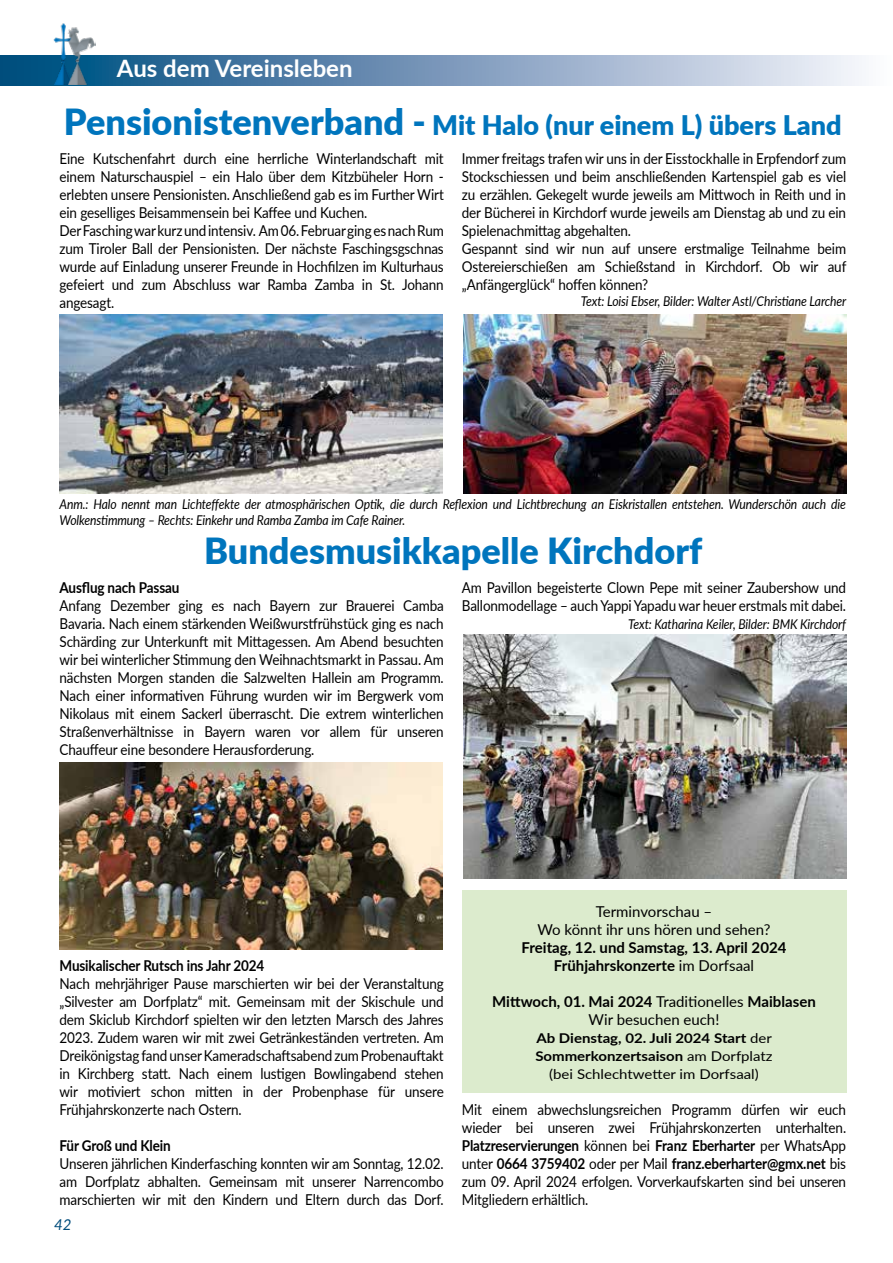
<style>
.page{position:relative;width:893px;height:1263px;background:#fff}
.page>*{position:absolute;margin:0;border:0;box-sizing:border-box;transform-origin:0 0}
.t1{font:900 36px "Lato";color:#0075bd}
.t2{font:900 27px "Lato";color:#0075bd}
.t3{font:700 24px "Lato";color:#fff}
.t4{font:15px/18px "Lato";letter-spacing:-.01em;color:#000;text-align:justify;scale:.9 1}
.t5{font:15px/18px "Lato";letter-spacing:-.01em;color:#000;text-align:center}
.t6{font:700 15px "Lato";letter-spacing:-.01em;color:#000;scale:.9 1}
.t7{font:700 15px/18px "Lato";letter-spacing:-.01em;color:#000;text-align:center}
.t8{font:italic 15px "Lato";color:#004c7b}
.t9{font:italic 13.5px/16.2px "Lato";letter-spacing:-.01em;color:#000;scale:.9 1}
.t10{font:700 13.5px/18px "Lato";color:#000;text-align:center;scale:1.11 1}
.s1{font-size:36px}
.s2{font-weight:400}
.s3{font-weight:700}
</style>
<div class="page">
<div style="left:462px;top:890px;width:384px;height:203px;background:#dcebcd"></div>
<div style="left:0;top:55px;width:893px;height:30px;background:linear-gradient(to right,#00437a,#fdf6fe)"></div>
<hr style="left:892px;top:55px;width:1px;height:30px;background:#fff">
<img style="left:60px;top:762px;width:382px;height:187px">
<img style="left:60px;top:315px;width:382px;height:178px">
<img style="left:463px;top:315px;width:383px;height:178px">
<img style="left:463px;top:635px;width:383px;height:243px">
<img style="left:53px;top:23px;width:43px;height:61px">
<h3 class="t3" style="left:117px;top:50px;width:237px">Aus dem Vereinsleben</h3>
<h2 class="t2" style="left:64px;top:105px;width:779px"><span class="s1">Pensionistenverband -</span> Mit Halo (nur einem L) übers Land</h2>
<p class="t4" style="left:60px;top:149px;width:428px;text-align:left">Eine Kutschenfahrt durch eine herrliche Winterlandschaft mit einem Naturschauspiel – ein Halo über dem Kitzbüheler Horn - erlebten unsere Pensionisten. Anschließend gab es im Further Wirt ein geselliges Beisammensein bei Kaffee und Kuchen.<br>Der Fasching war kurz und intensiv. Am 06. Februar ging es nach Rum zum Tiroler Ball der Pensionisten. Der nächste Faschingsgschnas wurde auf Einladung unserer Freunde in Hochfilzen im Kulturhaus gefeiert und zum Abschluss war Ramba Zamba in St. Johann angesagt.</p>
<p class="t4" style="left:462px;top:149px;width:429px;text-align:left">Immer freitags trafen wir uns in der Eisstockhalle in Erpfendorf zum Stockschiessen und beim anschließenden Kartenspiel gab es viel zu erzählen. Gekegelt wurde jeweils am Mittwoch in Reith und in der Bücherei in Kirchdorf wurde jeweils am Dienstag ab und zu ein Spielenachmittag abgehalten.<br>Gespannt sind wir nun auf unsere erstmalige Teilnahme beim Ostereierschießen am Schießstand in Kirchdorf. Ob wir auf „Anfängerglück“ hoffen können?</p>
<p class="t9" style="left:581px;top:293px;width:296px">Text: Loisi Ebser, Bilder: Walter Astl/Christiane Larcher</p>
<p class="t9" style="left:60px;top:496px;width:875px">Anm.: Halo nennt man Lichteffekte der atmosphärischen Optik, die durch Reflexion und Lichtbrechung an Eiskristallen entstehen. Wunderschön auch die<br>Wolkenstimmung – Rechts: Einkehr und Ramba Zamba im Cafe Rainer.</p>
<h1 class="t1" style="left:204px;top:524px;width:500px">Bundesmusikkapelle Kirchdorf</h1>
<p class="t6" style="left:60px;top:576px;width:135px">Ausflug nach Passau</p>
<p class="t4" style="left:60px;top:595px;width:428px">Anfang Dezember ging es nach Bayern zur Brauerei Camba Bavaria. Nach einem stärkenden Weißwurstfrühstück ging es nach Schärding zur Unterkunft mit Mittagessen. Am Abend besuchten wir bei winterlicher Stimmung den Weihnachtsmarkt in Passau. Am nächsten Morgen standen die Salzwelten Hallein am Programm.<br>Nach einer informativen Führung wurden wir im Bergwerk vom Nikolaus mit einem Sackerl überrascht. Die extrem winterlichen Straßenverhältnisse in Bayern waren vor allem für unseren Chauffeur eine besondere Herausforderung.</p>
<p class="t4" style="left:462px;top:577px;width:428px">Am Pavillon begeisterte Clown Pepe mit seiner Zaubershow und<br>Ballonmodellage – auch Yappi Yapadu war heuer erstmals mit dabei.</p>
<p class="t9" style="left:628px;top:615px;width:244px">Text: Katharina Keiler, Bilder: BMK Kirchdorf</p>
<p class="t6" style="left:60px;top:954px;width:229px">Musikalischer Rutsch ins Jahr 2024</p>
<p class="t4" style="left:60px;top:973px;width:428px">Nach mehrjähriger Pause marschierten wir bei der Veranstaltung „Silvester am Dorfplatz“ mit. Gemeinsam mit der Skischule und dem Skiclub Kirchdorf spielten wir den letzten Marsch des Jahres 2023. Zudem waren wir mit zwei Getränkeständen vertreten. Am Dreikönigstag fand unser Kameradschaftsabend zum Probenauftakt in Kirchberg statt. Nach einem lustigen Bowlingabend stehen wir motiviert schon mitten in der Probenphase für unsere Frühjahrskonzerte nach Ostern.</p>
<p class="t6" style="left:60px;top:1134px;width:125px">Für Groß und Klein</p>
<p class="t4" style="left:60px;top:1153px;width:428px">Unseren jährlichen Kinderfasching konnten wir am Sonntag, 12.02. am Dorfplatz abhalten. Gemeinsam mit unserer Narrencombo marschierten wir mit den Kindern und Eltern durch das Dorf.</p>
<p class="t8" style="left:54px;top:1213px;width:19px">42</p>
<p class="t5" style="left:537px;top:901px;width:235px">Terminvorschau –<br>Wo könnt ihr uns hören und sehen?</p>
<p class="t7" style="left:522px;top:937px;width:266px">Freitag, 12. und Samstag, 13. April 2024<br>Frühjahrskonzerte <span class="s2">im Dorfsaal</span></p>
<p class="t5" style="left:492px;top:991px;width:325px"><span class="s3">Mittwoch, 01. Mai 2024</span> Traditionelles <span class="s3">Maiblasen<br></span>Wir besuchen euch!</p>
<p class="t10" style="left:535px;top:1028px;width:215px">Ab Dienstag, 02. Juli 2024 Start <span class="s2">der<br></span>Sommerkonzertsaison <span class="s2">am Dorfplatz (bei Schlechtwetter im Dorfsaal)</span></p>
<p class="t4" style="left:462px;top:1099px;width:428px">Mit einem abwechslungsreichen Programm dürfen wir euch wieder bei unseren zwei Frühjahrskonzerten unterhalten.<br><span class="s3">Platzreservierungen</span> können bei <span class="s3">Franz Eberharter</span> per WhatsApp unter <span class="s3">0664 3759402</span> oder per Mail <span class="s3">franz.eberharter@gmx.net</span> bis zum 09. April 2024 erfolgen. Vorverkaufskarten sind bei unseren Mitgliedern erhältlich.</p>
</div>
